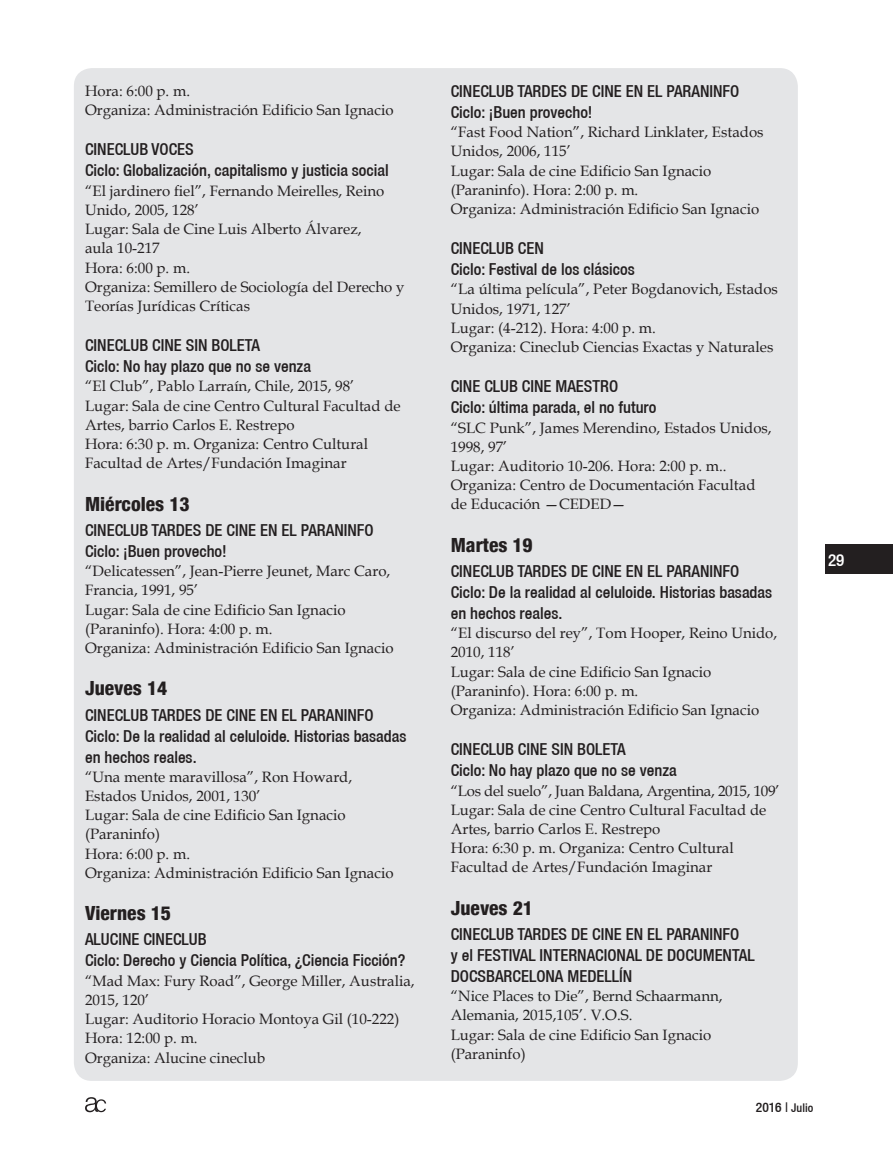
<style>
.page{position:relative;width:893px;height:1149px;background:#fff}
.page>*{position:absolute;margin:0;border:0;box-sizing:border-box;transform-origin:0 0}
.t1{font:800 condensed 19.5px "Helvetica 87";color:#231f20}
.t2{font:500 condensed 16.95px "Helvetica 67";color:#fff}
.t3{font:500 condensed 16.5px/21px "Helvetica 67";color:#231f20}
.t4{font:15px/19.2px "Book Antiqua";color:#231f20}
.t5{font:15px/19.2px "Book Antiqua";color:#1f2020}
.t6{font:500 condensed 13.5px "Helvetica 67";color:#231f20}
.s1{font-size:12px}
</style>
<div class="page">
<div style="left:825px;top:544px;width:68px;height:29px;background:#231f20"></div>
<svg style="left:85px;top:1097px;width:21px;height:14px"></svg>
<div style="left:74px;top:68px;width:724px;height:1012px;background:#e4e5e7;border-radius:18px"></div>
<p class="t4" style="left:85px;top:81px;width:310px">Hora: 6:00 p. m.<br>Organiza: Administración Edificio San Ignacio</p>
<p class="t3" style="left:85px;top:139px;width:305px">CINECLUB VOCES<br>Ciclo: Globalización, capitalismo y justicia social</p>
<p class="t4" style="left:85px;top:180px;width:321px">“El jardinero fiel”, Fernando Meirelles, Reino<br>Unido, 2005, 128’<br>Lugar: Sala de Cine Luis Alberto Álvarez,<br>aula 10-217<br>Hora: 6:00 p. m.<br>Organiza: Semillero de Sociología del Derecho y<br>Teorías Jurídicas Críticas</p>
<p class="t3" style="left:85px;top:334px;width:227px">CINECLUB CINE SIN BOLETA<br>Ciclo: No hay plazo que no se venza</p>
<p class="t4" style="left:85px;top:376px;width:317px">“El Club”, Pablo Larraín, Chile, 2015, 98’ Lugar: Sala de cine Centro Cultural Facultad de Artes, barrio Carlos E. Restrepo<br>Hora: 6:30 p. m. Organiza: Centro Cultural Facultad de Artes/Fundación Imaginar</p>
<h1 class="t1" style="left:85px;top:491px;width:106px">Miércoles 13</h1>
<p class="t3" style="left:85px;top:519px;width:290px">CINECLUB TARDES DE CINE EN EL PARANINFO<br>Ciclo: ¡Buen provecho!</p>
<p class="t4" style="left:85px;top:561px;width:310px">“Delicatessen”, Jean-Pierre Jeunet, Marc Caro, Francia, 1991, 95’<br>Lugar: Sala de cine Edificio San Ignacio (Paraninfo). Hora: 4:00 p. m.<br>Organiza: Administración Edificio San Ignacio</p>
<h1 class="t1" style="left:85px;top:676px;width:84px">Jueves 14</h1>
<p class="t3" style="left:85px;top:703px;width:323px">CINECLUB TARDES DE CINE EN EL PARANINFO<br>Ciclo: De la realidad al celuloide. Historias basadas en hechos reales.</p>
<p class="t4" style="left:85px;top:766px;width:310px">“Una mente maravillosa”, Ron Howard,<br>Estados Unidos, 2001, 130’<br>Lugar: Sala de cine Edificio San Ignacio (Paraninfo)<br>Hora: 6:00 p. m.<br>Organiza: Administración Edificio San Ignacio</p>
<h1 class="t1" style="left:85px;top:900px;width:88px">Viernes 15</h1>
<p class="t3" style="left:85px;top:928px;width:322px">ALUCINE CINECLUB<br>Ciclo: Derecho y Ciencia Política, ¿Ciencia Ficción?</p>
<p class="t4" style="left:85px;top:970px;width:331px">“Mad Max: Fury Road”, George Miller, Australia,<br>2015, 120’<br>Lugar: Auditorio Horacio Montoya Gil (10-222)<br>Hora: 12:00 p. m.<br>Organiza: Alucine cineclub</p>
<p class="t3" style="left:451px;top:80px;width:290px">CINECLUB TARDES DE CINE EN EL PARANINFO<br>Ciclo: ¡Buen provecho!</p>
<p class="t4" style="left:451px;top:122px;width:314px">“Fast Food Nation”, Richard Linklater, Estados Unidos, 2006, 115’<br>Lugar: Sala de cine Edificio San Ignacio (Paraninfo). Hora: 2:00 p. m.<br>Organiza: Administración Edificio San Ignacio</p>
<p class="t3" style="left:451px;top:237px;width:185px">CINECLUB CEN<br>Ciclo: Festival de los clásicos</p>
<p class="t4" style="left:451px;top:279px;width:329px">“La última película”, Peter Bogdanovich, Estados Unidos, 1971, 127’<br>Lugar: (4-212). Hora: 4:00 p. m.<br>Organiza: Cineclub Ciencias Exactas y Naturales</p>
<p class="t3" style="left:451px;top:375px;width:207px">CINE CLUB CINE MAESTRO<br>Ciclo: última parada, el no futuro</p>
<p class="t4" style="left:451px;top:417px;width:322px">“SLC Punk”, James Merendino, Estados Unidos,<br>1998, 97’<br>Lugar: Auditorio 10-206. Hora: 2:00 p. m..<br>Organiza: Centro de Documentación Facultad de Educación —CEDED—</p>
<h1 class="t1" style="left:451px;top:532px;width:84px">Martes 19</h1>
<p class="t3" style="left:451px;top:560px;width:323px">CINECLUB TARDES DE CINE EN EL PARANINFO<br>Ciclo: De la realidad al celuloide. Historias basadas en hechos reales.</p>
<p class="t4" style="left:451px;top:623px;width:328px">“El discurso del rey”, Tom Hooper, Reino Unido, 2010, 118’<br>Lugar: Sala de cine Edificio San Ignacio (Paraninfo). Hora: 6:00 p. m.<br>Organiza: Administración Edificio San Ignacio</p>
<p class="t3" style="left:451px;top:738px;width:227px">CINECLUB CINE SIN BOLETA<br>Ciclo: No hay plazo que no se venza</p>
<p class="t4" style="left:451px;top:780px;width:330px">“Los del suelo”, Juan Baldana, Argentina, 2015, 109’ Lugar: Sala de cine Centro Cultural Facultad de Artes, barrio Carlos E. Restrepo<br>Hora: 6:30 p. m. Organiza: Centro Cultural Facultad de Artes/Fundación Imaginar</p>
<h1 class="t1" style="left:451px;top:895px;width:84px">Jueves 21</h1>
<p class="t3" style="left:451px;top:923px;width:305px">CINECLUB TARDES DE CINE EN EL PARANINFO<br>y el FESTIVAL INTERNACIONAL DE DOCUMENTAL<br>DOCSBARCELONA MEDELLÍN</p>
<p class="t5" style="left:451px;top:985px;width:273px">“Nice Places to Die”, Bernd Schaarmann,<br>Alemania, 2015,105’. V.O.S.</p>
<p class="t4" style="left:451px;top:1024px;width:262px">Lugar: Sala de cine Edificio San Ignacio (Paraninfo)</p>
<p class="t6" style="left:756px;top:1098px;width:59px">2016 | <span class="s1">Julio</span></p>
<p class="t2" style="left:828px;top:549px;width:18px">29</p>
</div>
